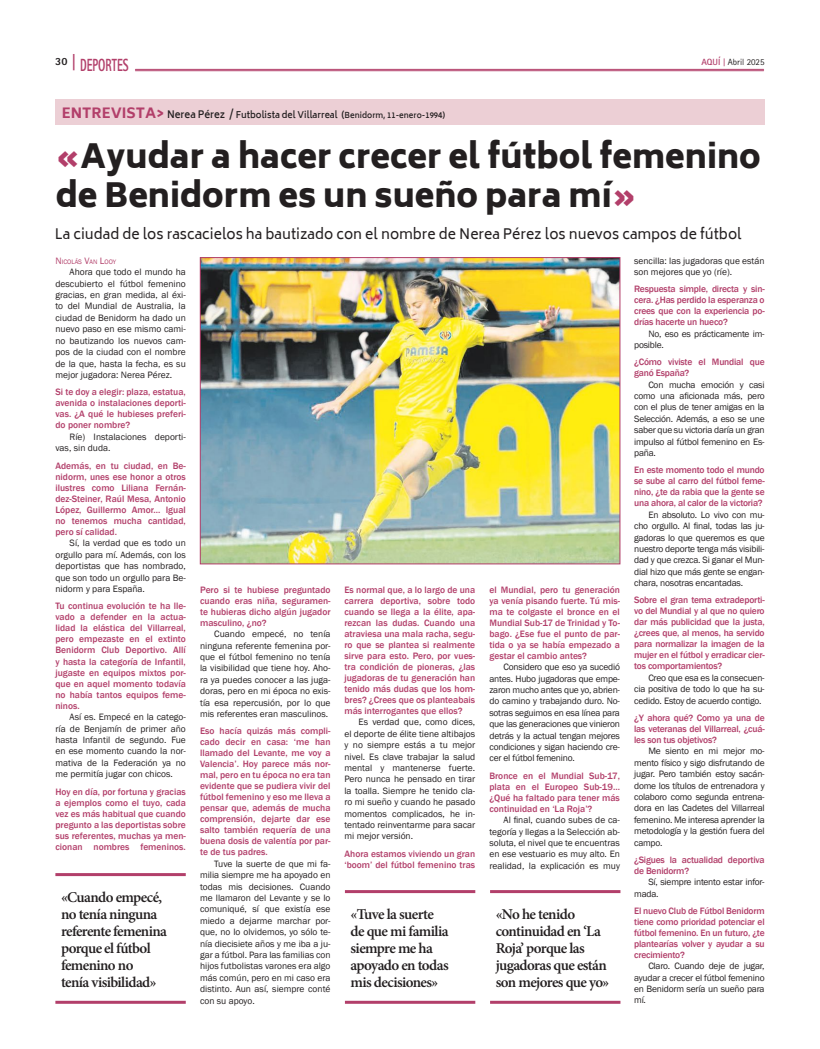
<style>
.page{position:relative;width:820px;height:1049px;background:#fff}
.page>*{position:absolute;margin:0;border:0;box-sizing:border-box;transform-origin:0 0}
.t1{font:900 33px/39.6px "Biryani";color:#231f20}
.t2{font:800 17.6px "Rotis Sans Serif Std";color:#b23f6a;scale:.64 1}
.t3{font:600 15px/17px "Minion Pro";letter-spacing:-.04em;color:#231f20}
.t4{font:14px "Biryani";color:#231f20}
.t5{font:800 11px "Rotis Sans Serif Std";color:#231f20}
.t6{font:9.5px/11.4px "Franklin Gothic";letter-spacing:-.005em;color:#231f20;text-align:justify}
.t7{font:500 9.5px/11px "Franklin Gothic";color:#b23f6a;text-align:justify}
.t8{font:500 9.5px/11px "Franklin Gothic";letter-spacing:-.02em;color:#b23f6a}
.t9{font:600 9px "Biryani";color:#231f20}
.t10{font:9px "Rotis Sans Serif Std";color:#231f20}
.t11{font:6.7px "Franklin Gothic";color:#b23f6a}
.s1{font-size:18.2px}
.s2{font-weight:700;color:#b23f6a}
.s3{font-family:"Rotis Serif Std";font-weight:700;color:#b23f6a}
.s4{font-weight:800;font-size:14px;color:#b23f6a}
.s5{font-size:10px}
.s6{font-size:8px}
.s7{color:#b23f6a}
.s8{font-size:9.5px}
</style>
<div class="page">
<img style="left:202px;top:259px;width:416px;height:303px">
<div style="left:200px;top:257px;width:420px;height:307px;border:1px solid #b23f6a"></div>
<hr style="left:135px;top:69px;width:628px;height:1px;background:#b23f6a">
<hr style="left:135px;top:71px;width:628px;height:1px;background:#b23f6a">
<hr style="left:55px;top:873px;width:131px;height:3px;background:#b23f6a">
<hr style="left:55px;top:1001px;width:131px;height:3px;background:#b23f6a">
<hr style="left:345px;top:890px;width:130px;height:3px;background:#b23f6a">
<hr style="left:345px;top:1001px;width:130px;height:3px;background:#b23f6a">
<hr style="left:490px;top:890px;width:130px;height:3px;background:#b23f6a">
<hr style="left:490px;top:1001px;width:130px;height:3px;background:#b23f6a">
<div style="left:55px;top:99px;width:709px;height:26px;background:#eccfd5"></div>
<h2 class="t2" style="left:72px;top:54px;width:90px"><span class="s1">|</span> DEPORTES</h2>
<p class="t5" style="left:55px;top:54px;width:14px">30</p>
<p class="t10" style="left:701px;top:57px;width:65px"><span class="s2">AQUÍ</span> <span class="s3">|</span> Abril 2025</p>
<p class="t9" style="left:62px;top:109px;width:385px"><span class="s4">ENTREVISTA&gt;</span> <span class="s5">Nerea Pérez /</span> Futbolista del Villarreal (<span class="s6">Benidorm, 11-enero-1994)</span></p>
<h1 class="t1" style="left:56px;top:137px;width:706px"><span class="s7">«</span>Ayudar a hacer crecer el fútbol femenino de Benidorm es un sueño para mí<span class="s7">»</span></h1>
<h3 class="t4" style="left:55px;top:226px;width:688px">La ciudad de los rascacielos ha bautizado con el nombre de Nerea Pérez los nuevos campos de fútbol</h3>
<p class="t11" style="left:55px;top:257px;width:62px"><span class="s8">N</span>ICOLÁS <span class="s8">V</span>AN <span class="s8">L</span>OOY</p>
<p class="t6" style="left:55px;top:266px;width:132px;text-indent:14px">Ahora que todo el mundo ha descubierto el fútbol femenino gracias, en gran medida, al éxi&shy;to del Mundial de Australia, la ciudad de Benidorm ha dado un nuevo paso en ese mismo cami&shy;no bautizando los nuevos cam&shy;pos de la ciudad con el nombre de la que, hasta la fecha, es su mejor jugadora: Nerea Pérez.</p>
<p class="t7" style="left:55px;top:387px;width:132px">Si te doy a elegir: plaza, estatua, avenida o instalaciones deporti&shy;vas. ¿A qué le hubieses preferi&shy;do poner nombre?</p>
<p class="t6" style="left:55px;top:431px;width:132px;text-indent:14px">Ríe) Instalaciones deporti&shy;vas, sin duda.</p>
<p class="t7" style="left:55px;top:460px;width:132px">Además, en tu ciudad, en Be&shy;nidorm, unes ese honor a otros ilustres como Liliana Fernán&shy;dez-Steiner, Raúl Mesa, Antonio López, Guillermo Amor... Igual no tenemos mucha cantidad, pero sí calidad.</p>
<p class="t6" style="left:55px;top:538px;width:132px;text-indent:14px">Sí, la verdad que es todo un orgullo para mí. Además, con los deportistas que has nombrado, que son todo un orgullo para Be&shy;nidorm y para España.</p>
<p class="t7" style="left:55px;top:601px;width:132px">Tu continua evolución te ha lle&shy;vado a defender en la actua&shy;lidad la elástica del Villarreal, pero empezaste en el extinto Benidorm Club Deportivo. Allí y hasta la categoría de Infantil, jugaste en equipos mixtos por&shy;que en aquel momento todavía no había tantos equipos feme&shy;ninos.</p>
<p class="t6" style="left:55px;top:711px;width:132px;text-indent:14px">Así es. Empecé en la catego&shy;ría de Benjamín de primer año hasta Infantil de segundo. Fue en ese momento cuando la nor&shy;mativa de la Federación ya no me permitía jugar con chicos.</p>
<p class="t7" style="left:55px;top:786px;width:132px">Hoy en día, por fortuna y gracias a ejemplos como el tuyo, cada vez es más habitual que cuando pregunto a las deportistas sobre sus referentes, muchas ya men&shy;cionan nombres femeninos.</p>
<h3 class="t3" style="left:61px;top:888px;width:107px">«Cuando empecé, no tenía ninguna referente femenina porque el fútbol femenino no<br>tenía visibilidad»</h3>
<p class="t7" style="left:200px;top:584px;width:132px">Pero si te hubiese preguntado cuando eras niña, seguramen&shy;te hubieras dicho algún jugador masculino, ¿no?</p>
<p class="t6" style="left:200px;top:628px;width:132px;text-indent:14px">Cuando empecé, no tenía ninguna referente femenina por&shy;que el fútbol femenino no tenía la visibilidad que tiene hoy. Aho&shy;ra ya puedes conocer a las juga&shy;doras, pero en mi época no exis&shy;tía esa repercusión, por lo que mis referentes eran masculinos.</p>
<p class="t7" style="left:200px;top:726px;width:132px">Eso hacía quizás más compli&shy;cado decir en casa: ‘me han llamado del Levante, me voy a Valencia’. Hoy parece más nor&shy;mal, pero en tu época no era tan evidente que se pudiera vivir del fútbol femenino y eso me lleva a pensar que, además de mucha comprensión, dejarte dar ese salto también requería de una buena dosis de valentía por par&shy;te de tus padres.</p>
<p class="t6" style="left:200px;top:858px;width:132px;text-indent:14px">Tuve la suerte de que mi fa&shy;milia siempre me ha apoyado en todas mis decisiones. Cuando me llamaron del Levante y se lo comuniqué, sí que existía ese miedo a dejarme marchar por&shy;que, no lo olvidemos, yo sólo te&shy;nía diecisiete años y me iba a ju&shy;gar a fútbol. Para las familias con hijos futbolistas varones era algo más común, pero en mi caso era distinto. Aun así, siempre conté con su apoyo.</p>
<p class="t7" style="left:344px;top:584px;width:132px">Es normal que, a lo largo de una carrera deportiva, sobre todo cuando se llega a la élite, apa&shy;rezcan las dudas. Cuando una atraviesa una mala racha, segu&shy;ro que se plantea si realmente sirve para esto. Pero, por vues&shy;tra condición de pioneras, ¿las jugadoras de tu generación han tenido más dudas que los hom&shy;bres? ¿Crees que os planteabais más interrogantes que ellos?</p>
<p class="t6" style="left:344px;top:717px;width:132px;text-indent:14px">Es verdad que, como dices, el deporte de élite tiene altibajos y no siempre estás a tu mejor nivel. Es clave trabajar la salud mental y mantenerse fuerte.<br>Pero nunca he pensado en tirar la toalla. Siempre he tenido cla&shy;ro mi sueño y cuando he pasado momentos complicados, he in&shy;tentado reinventarme para sacar mi mejor versión.</p>
<p class="t7" style="left:344px;top:848px;width:132px">Ahora estamos viviendo un gran ‘boom’ del fútbol femenino tras</p>
<p class="t7" style="left:489px;top:584px;width:132px">el Mundial, pero tu generación ya venía pisando fuerte. Tú mis&shy;ma te colgaste el bronce en el Mundial Sub-17 de Trinidad y To&shy;bago. ¿Ese fue el punto de par&shy;tida o ya se había empezado a gestar el cambio antes?</p>
<p class="t6" style="left:489px;top:661px;width:132px;text-indent:14px">Considero que eso ya sucedió antes. Hubo jugadoras que empe&shy;zaron mucho antes que yo, abrien&shy;do camino y trabajando duro. No&shy;sotras seguimos en esa línea para que las generaciones que vinieron detrás y la actual tengan mejores condiciones y sigan haciendo cre&shy;cer el fútbol femenino.</p>
<p class="t7" style="left:489px;top:770px;width:132px">Bronce en el Mundial Sub-17, plata en el Europeo Sub-19... ¿Qué ha faltado para tener más continuidad en ‘La Roja’?</p>
<p class="t6" style="left:489px;top:814px;width:132px;text-indent:14px">Al final, cuando subes de ca&shy;tegoría y llegas a la Selección ab&shy;soluta, el nivel que te encuentras en ese vestuario es muy alto. En realidad, la explicación es muy</p>
<h3 class="t3" style="left:350px;top:905px;width:100px">«Tuve la suerte de que mi familia siempre me ha apoyado en todas mis decisiones»</h3>
<h3 class="t3" style="left:495px;top:905px;width:115px">«No he tenido continuidad en ‘La<br>Roja’ porque las jugadoras que están son mejores que yo»</h3>
<p class="t6" style="left:634px;top:255px;width:132px">sencilla: las jugadoras que están son mejores que yo (ríe).</p>
<p class="t7" style="left:634px;top:284px;width:132px">Respuesta simple, directa y sin&shy;cera. ¿Has perdido la esperanza o crees que con la experiencia po&shy;drías hacerte un hueco?</p>
<p class="t6" style="left:634px;top:328px;width:132px;text-indent:14px">No, eso es prácticamente im&shy;posible.</p>
<p class="t8" style="left:634px;top:357px;width:132px">¿Cómo viviste el Mundial que ganó España?</p>
<p class="t6" style="left:634px;top:379px;width:132px;text-indent:14px">Con mucha emoción y casi como una aficionada más, pero con el plus de tener amigas en la Selección. Además, a eso se une saber que su victoria daría un gran impulso al fútbol femenino en Es&shy;paña.</p>
<p class="t7" style="left:634px;top:465px;width:132px">En este momento todo el mundo se sube al carro del fútbol feme&shy;nino, ¿te da rabia que la gente se una ahora, al calor de la victoria?</p>
<p class="t6" style="left:634px;top:509px;width:132px;text-indent:14px">En absoluto. Lo vivo con mu&shy;cho orgullo. Al final, todas las ju&shy;gadoras lo que queremos es que nuestro deporte tenga más visibili&shy;dad y que crezca. Si ganar el Mun&shy;dial hizo que más gente se engan&shy;chara, nosotras encantadas.</p>
<p class="t7" style="left:634px;top:595px;width:132px">Sobre el gran tema extradeporti&shy;vo del Mundial y al que no quiero dar más publicidad que la justa, ¿crees que, al menos, ha servido para normalizar la imagen de la mujer en el fútbol y erradicar cier&shy;tos comportamientos?</p>
<p class="t6" style="left:634px;top:672px;width:132px;text-indent:14px">Creo que esa es la consecuen&shy;cia positiva de todo lo que ha su&shy;cedido. Estoy de acuerdo contigo.</p>
<p class="t7" style="left:634px;top:712px;width:132px">¿Y ahora qué? Como ya una de las veteranas del Villarreal, ¿cuá&shy;les son tus objetivos?</p>
<p class="t6" style="left:634px;top:746px;width:132px;text-indent:14px">Me siento en mi mejor mo&shy;mento físico y sigo disfrutando de jugar. Pero también estoy sacán&shy;dome los títulos de entrenadora y colaboro como segunda entrena&shy;dora en las Cadetes del Villarreal femenino. Me interesa aprender la metodología y la gestión fuera del campo.</p>
<p class="t8" style="left:634px;top:854px;width:132px">¿Sigues la actualidad deportiva de Benidorm?</p>
<p class="t6" style="left:634px;top:876px;width:132px;text-indent:14px">Sí, siempre intento estar infor&shy;mada.</p>
<p class="t7" style="left:634px;top:905px;width:132px">El nuevo Club de Fútbol Benidorm tiene como prioridad potenciar el fútbol femenino. En un futuro, ¿te plantearías volver y ayudar a su crecimiento?</p>
<p class="t6" style="left:634px;top:960px;width:132px;text-indent:14px">Claro. Cuando deje de jugar, ayudar a crecer el fútbol femenino en Benidorm sería un sueño para mí.</p>
</div>
